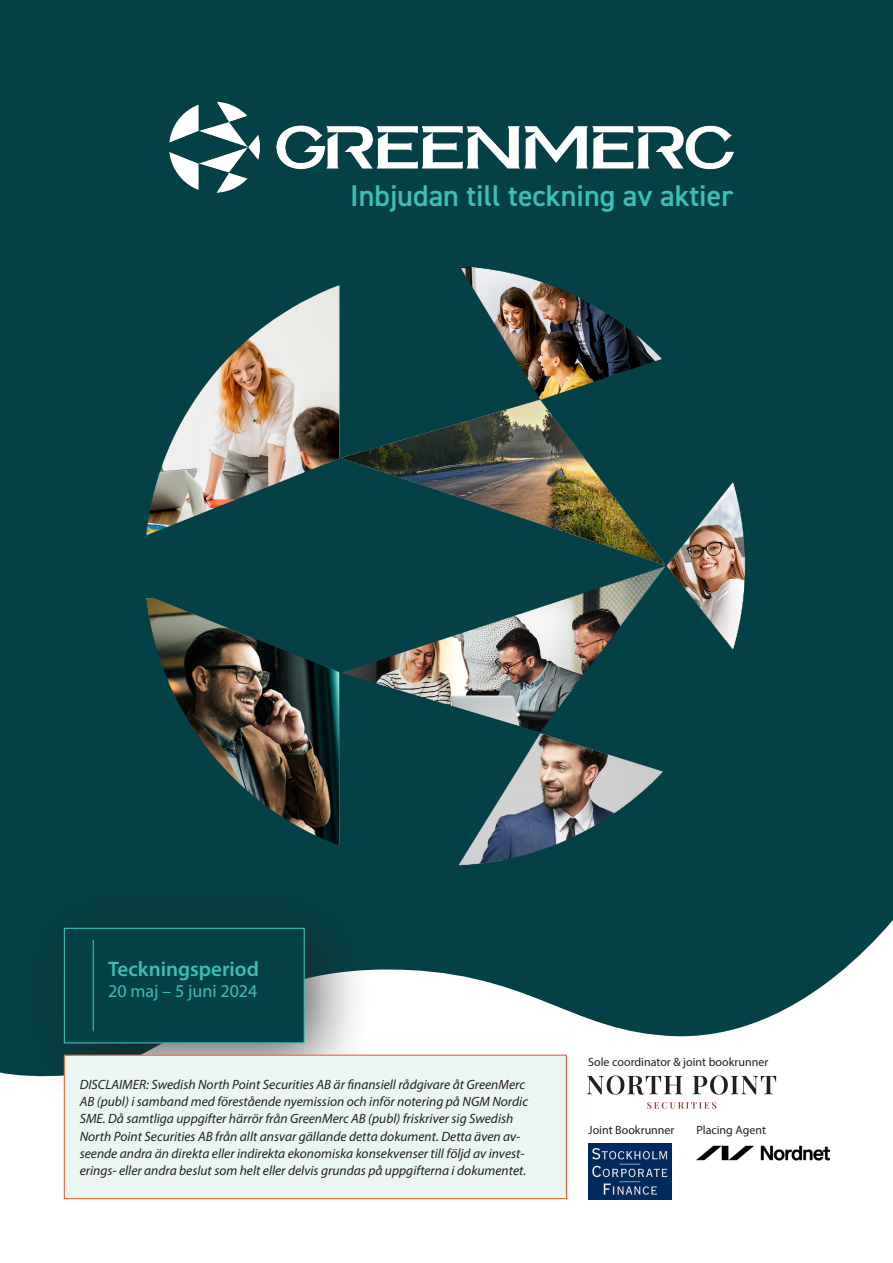
<style>
.page{position:relative;width:893px;height:1263px;background:#044146}
.page>*{position:absolute;margin:0;border:0;box-sizing:border-box;transform-origin:0 0}
.t1{font:600 30px "DIN2014";color:#3bbfb7}
.t2{font:600 21px "Myriad Pro";color:#3bbfb7}
.t3{font:18px "Myriad Pro";color:#3bbfb7}
.t4{font:italic 13.5px/17.2px "Myriad Pro";color:#231f20}
.t5{font:12px "Myriad Pro";color:#231f20}
</style>
<div class="page">
<img style="left:146px;top:266px;width:600px;height:600px">
<svg style="left:0;top:920px;width:893px;height:343px;fill:#fff"></svg>
<div style="left:17px;top:881px;width:355px;height:230px;background:#231f20;opacity:.75"></div>
<div style="left:64px;top:928px;width:241px;height:115px;background:#044146;border:1px solid #3bbfb7"></div>
<hr style="left:93px;top:940px;width:1px;height:91px;background:#3bbfb7">
<img style="left:169px;top:101px;width:564px;height:92px">
<div style="left:64px;top:1054px;width:503px;height:145px;background:#ebf5f3;border:1px solid #e26939"></div>
<svg style="left:587px;top:1075px;width:95px;height:20px;background:#b9b8b8"></svg>
<svg style="left:693px;top:1075px;width:83px;height:20px;background:#bdbcbc"></svg>
<svg style="left:647px;top:1102px;width:69px;height:7px"></svg>
<img style="left:588px;top:1144px;width:83px;height:55px">
<img style="left:696px;top:1134px;width:134px;height:36px">
<h1 class="t1" style="left:350px;top:176px;width:385px">Inbjudan till teckning av aktier</h1>
<h2 class="t2" style="left:108px;top:955px;width:152px">Teckningsperiod</h2>
<h3 class="t3" style="left:108px;top:980px;width:151px">20 maj – 5 juni 2024</h3>
<p class="t5" style="left:588px;top:1054px;width:182px">Sole coordinator &amp; joint bookrunner</p>
<p class="t4" style="left:80px;top:1075px;width:450px">DISCLAIMER: Swedish North Point Securities AB är finansiell rådgivare åt GreenMerc AB (publ) i samband med förestående nyemission och inför notering på NGM Nordic SME. Då samtliga uppgifter härrör från GreenMerc AB (publ) friskriver sig Swedish North Point Securities AB från allt ansvar gällande detta dokument. Detta även av&shy;seende andra än direkta eller indirekta ekonomiska konsekvenser till följd av invest&shy;erings- eller andra beslut som helt eller delvis grundas på uppgifterna i dokumentet.</p>
<p class="t5" style="left:588px;top:1122px;width:88px">Joint Bookrunner</p>
<p class="t5" style="left:696px;top:1122px;width:71px">Placing Agent</p>
</div>
